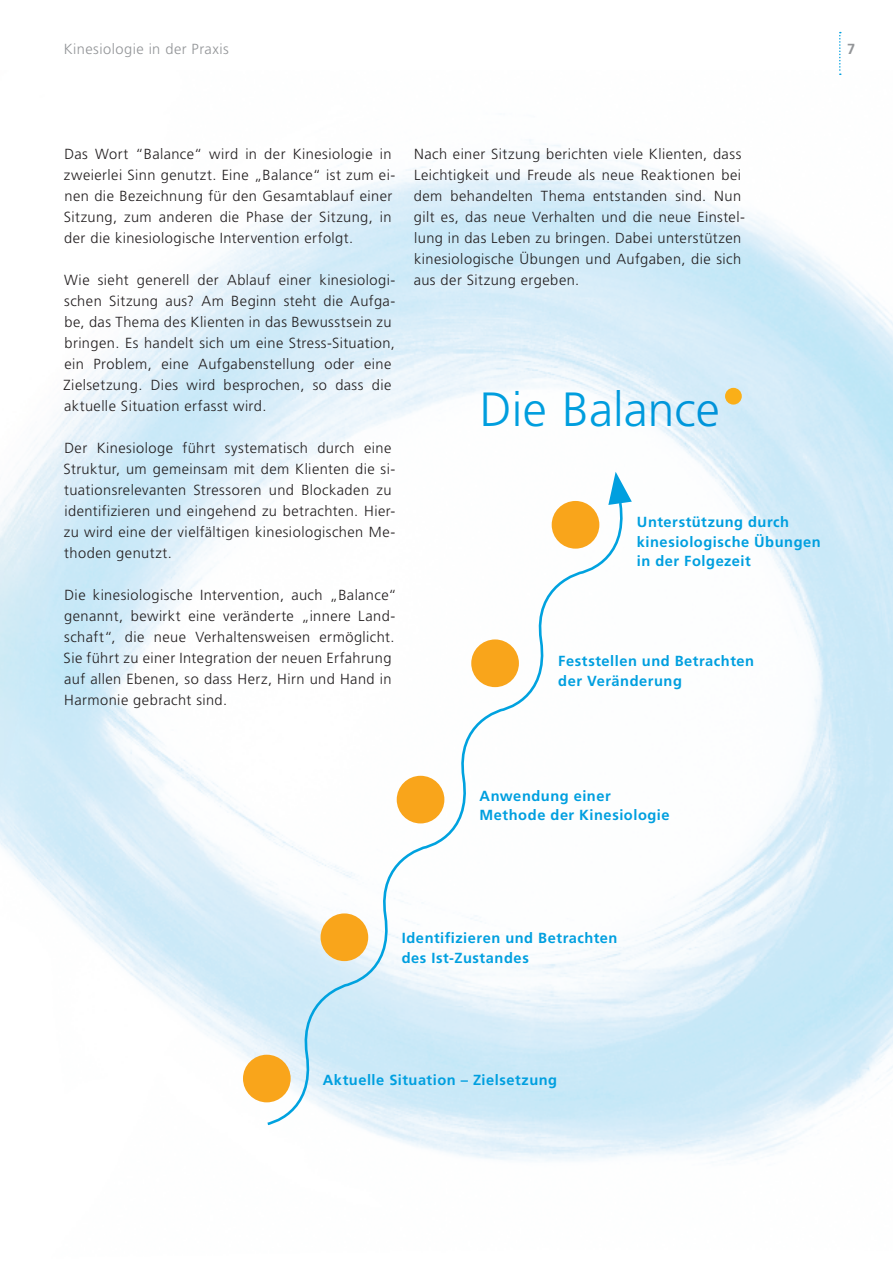
<style>
.page{position:relative;width:893px;height:1263px;background:#fff}
.page>*{position:absolute;margin:0;border:0;box-sizing:border-box;transform-origin:0 0}
.t1{font:300 48px "Frutiger LT Std";color:#009fdf}
.t2{font:300 14.7px/21px "Frutiger LT Std";letter-spacing:.03em;color:#231f20}
.t3{font:700 14.7px/19.5px "Frutiger LT Std";letter-spacing:.035em;color:#009fdf}
.t4{font:300 14.7px "Frutiger LT Std";letter-spacing:.035em;color:#939598}
.t5{font:700 14.7px "Frutiger LT Std";color:#939598}
</style>
<div class="page">
<img style="left:151px;top:73px;width:742px;height:1088px">
<div style="left:243px;top:1055px;width:48px;height:47px;background:#f9a51b;border-radius:50%"></div>
<svg style="left:265px;top:500px;width:364px;height:626px"></svg>
<svg style="left:608px;top:472px;width:24px;height:33px"></svg>
<div style="left:725px;top:388px;width:17px;height:17px;background:#faaf18;border-radius:50%"></div>
<svg style="left:839px;top:32px;width:2px;height:43px"></svg>
<p class="t4" style="left:64px;top:41px;width:167px">Kinesiologie in der Praxis</p>
<p class="t5" style="left:847px;top:40px;width:10px">7</p>
<p class="t2" style="left:64px;top:144px;width:333px">Das Wort “Balance“ wird in der Kinesiologie in zweierlei Sinn genutzt. Eine „Balance“ ist zum ei&shy;nen die Bezeichnung für den Gesamtablauf einer Sitzung, zum anderen die Phase der Sitzung, in der die kinesiologische Intervention erfolgt.</p>
<p class="t2" style="left:64px;top:270px;width:333px">Wie sieht generell der Ablauf einer kinesiologi&shy;schen Sitzung aus? Am Beginn steht die Aufga&shy;be, das Thema des Klienten in das Bewusstsein zu bringen. Es handelt sich um eine Stress-Situation, ein Problem, eine Aufgabenstellung oder eine Zielsetzung. Dies wird besprochen, so dass die aktuelle Situation erfasst wird.</p>
<p class="t2" style="left:64px;top:438px;width:333px">Der Kinesiologe führt systematisch durch eine Struktur, um gemeinsam mit dem Klienten die si&shy;tuationsrelevanten Stressoren und Blockaden zu identifizieren und eingehend zu betrachten. Hier&shy;zu wird eine der vielfältigen kinesiologischen Me&shy;thoden genutzt.</p>
<p class="t2" style="left:64px;top:585px;width:335px">Die kinesiologische Intervention, auch „Balance“ genannt, bewirkt eine veränderte „innere Land&shy;schaft“, die neue Verhaltensweisen ermöglicht.<br>Sie führt zu einer Integration der neuen Erfahrung auf allen Ebenen, so dass Herz, Hirn und Hand in Harmonie gebracht sind.</p>
<p class="t2" style="left:414px;top:144px;width:333px">Nach einer Sitzung berichten viele Klienten, dass Leichtigkeit und Freude als neue Reaktionen bei dem behandelten Thema entstanden sind. Nun gilt es, das neue Verhalten und die neue Einstel&shy;lung in das Leben zu bringen. Dabei unterstützen kinesiologische Übungen und Aufgaben, die sich aus der Sitzung ergeben.</p>
<h1 class="t1" style="left:480px;top:382px;width:242px">Die Balance</h1>
<p class="t3" style="left:637px;top:512px;width:185px">Unterstützung durch kinesiologische Übungen in der Folgezeit</p>
<p class="t3" style="left:558px;top:651px;width:197px">Feststellen und Betrachten der Veränderung</p>
<p class="t3" style="left:479px;top:786px;width:192px">Anwendung einer<br>Methode der Kinesiologie</p>
<p class="t3" style="left:402px;top:928px;width:217px">Identifizieren und Betrachten des Ist-Zustandes</p>
<p class="t3" style="left:323px;top:1071px;width:236px">Aktuelle Situation – Zielsetzung</p>
</div>
